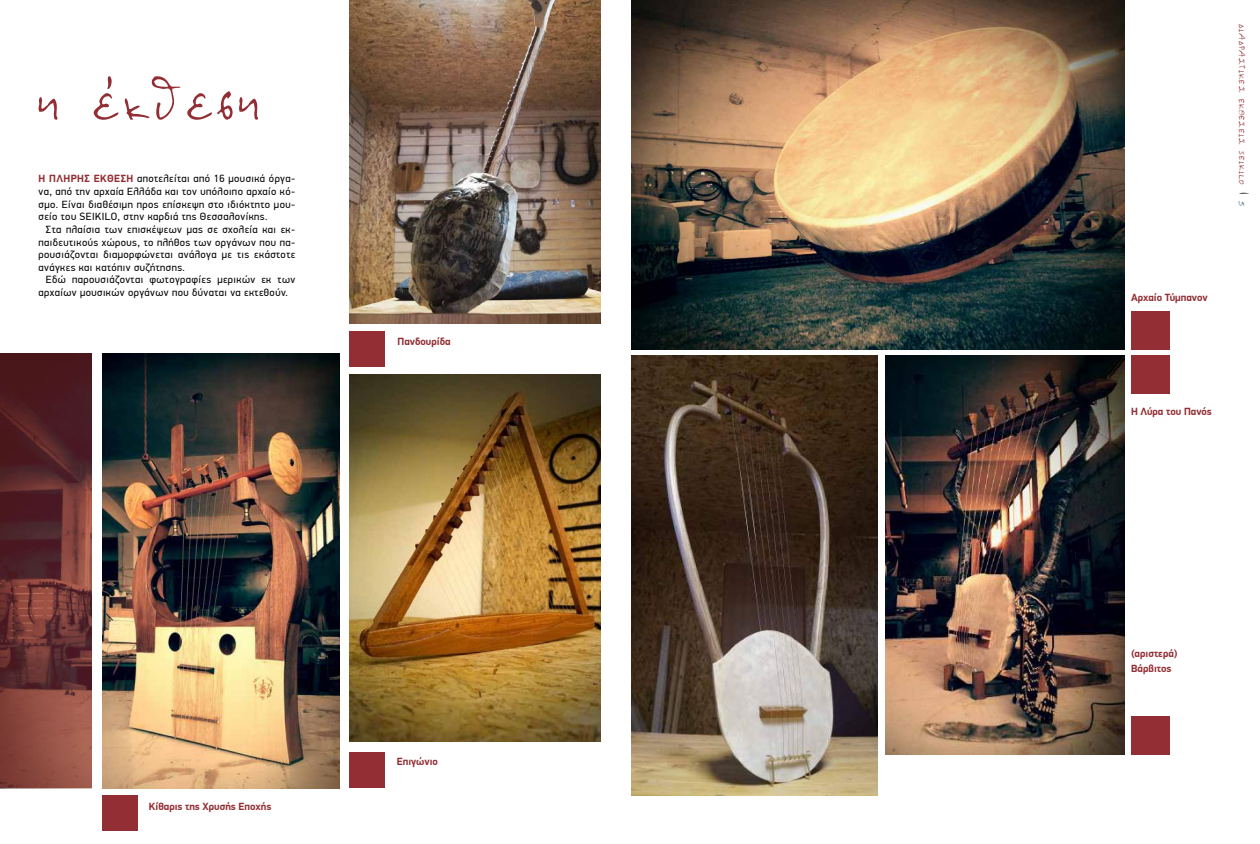
<style>
.page{position:relative;width:1260px;height:844px;background:#fff}
.page>*{position:absolute;margin:0;border:0;box-sizing:border-box;transform-origin:0 0}
.t1{font:56px "BP Haroula";letter-spacing:.09em;color:#922e34}
.t2{font:10.5px/12.6px "PF Din Display Pro";letter-spacing:.04em;color:#000;text-align:justify}
.t3{font:700 10.5px/15.8px "PF Din Display Pro";color:#922e34}
.t4{font:10.5px "BP Haroula";letter-spacing:.09em;color:#922e34}
.s1{font-weight:700;color:#922e34}
.s2{color:#000}
.s3{color:#2a6277}
</style>
<div class="page">
<img style="left:631px;top:0;width:494px;height:349px">
<img style="left:885px;top:355px;width:240px;height:399px">
<img style="left:631px;top:355px;width:247px;height:440px">
<div style="left:1131px;top:311px;width:38px;height:38px;background:#922e34"></div>
<div style="left:1131px;top:355px;width:38px;height:38px;background:#922e34"></div>
<div style="left:1131px;top:716px;width:38px;height:38px;background:#922e34"></div>
<img style="left:102px;top:353px;width:237px;height:435px">
<img style="left:349px;top:375px;width:251px;height:365px">
<img style="left:0;top:353px;width:92px;height:435px">
<div style="left:102px;top:795px;width:36px;height:36px;background:#922e34"></div>
<div style="left:349px;top:752px;width:36px;height:36px;background:#922e34"></div>
<img style="left:349px;top:0;width:251px;height:323px">
<div style="left:349px;top:331px;width:36px;height:36px;background:#922e34"></div>
<h1 class="t1" style="left:39px;top:67px;width:222px">η έκθεση</h1>
<p class="t2" style="left:39px;top:173px;width:258px"><span class="s1">Η ΠΛΉΡΗΣ ΈΚΘΕΣΗ</span> αποτελείται από 16 μουσικά όργα&shy;να, από την αρχαία Ελλάδα και τον υπόλοιπο αρχαίο κό&shy;σμο. Είναι διαθέσιμη προς επίσκεψη στο ιδιόκτητο μου&shy;σείο του SEIKILO, στην καρδιά της Θεσσαλονίκης.</p>
<p class="t2" style="left:39px;top:223px;width:258px;text-indent:7px">Στα πλαίσια των επισκέψεων μας σε σχολεία και εκ&shy;παιδευτικούς χώρους, το πλήθος των οργάνων που πα&shy;ρουσιάζονται διαμορφώνεται ανάλογα με τις εκάστοτε ανάγκες και κατόπιν συζήτησης.</p>
<p class="t2" style="left:39px;top:273px;width:258px;text-indent:7px">Εδώ παρουσιάζονται φωτογραφίες μερικών εκ των αρχαίων μουσικών οργάνων που δύναται να εκτεθούν.</p>
<p class="t3" style="left:398px;top:334px;width:55px">Πανδουρίδα</p>
<p class="t3" style="left:149px;top:798px;width:124px">Κίθαρις της Χρυσής Εποχής</p>
<p class="t3" style="left:397px;top:753px;width:43px">Επιγώνιο</p>
<p class="t4" style="left:1249px;top:24px;width:183px;rotate:90deg">ΔΙΑΔΡΑΣΤΙΚΈΣ ΕΚΘΈΣΕΙΣ SEIKILO <span class="s2">|</span> <span class="s3">5</span></p>
<p class="t3" style="left:1131px;top:289px;width:78px">Αρχαίο Τύμπανον</p>
<p class="t3" style="left:1131px;top:403px;width:82px">Η Λύρα του Πανός</p>
<p class="t3" style="left:1131px;top:645px;width:48px">(αριστερά)<br>Βάρβιτος</p>
</div>
